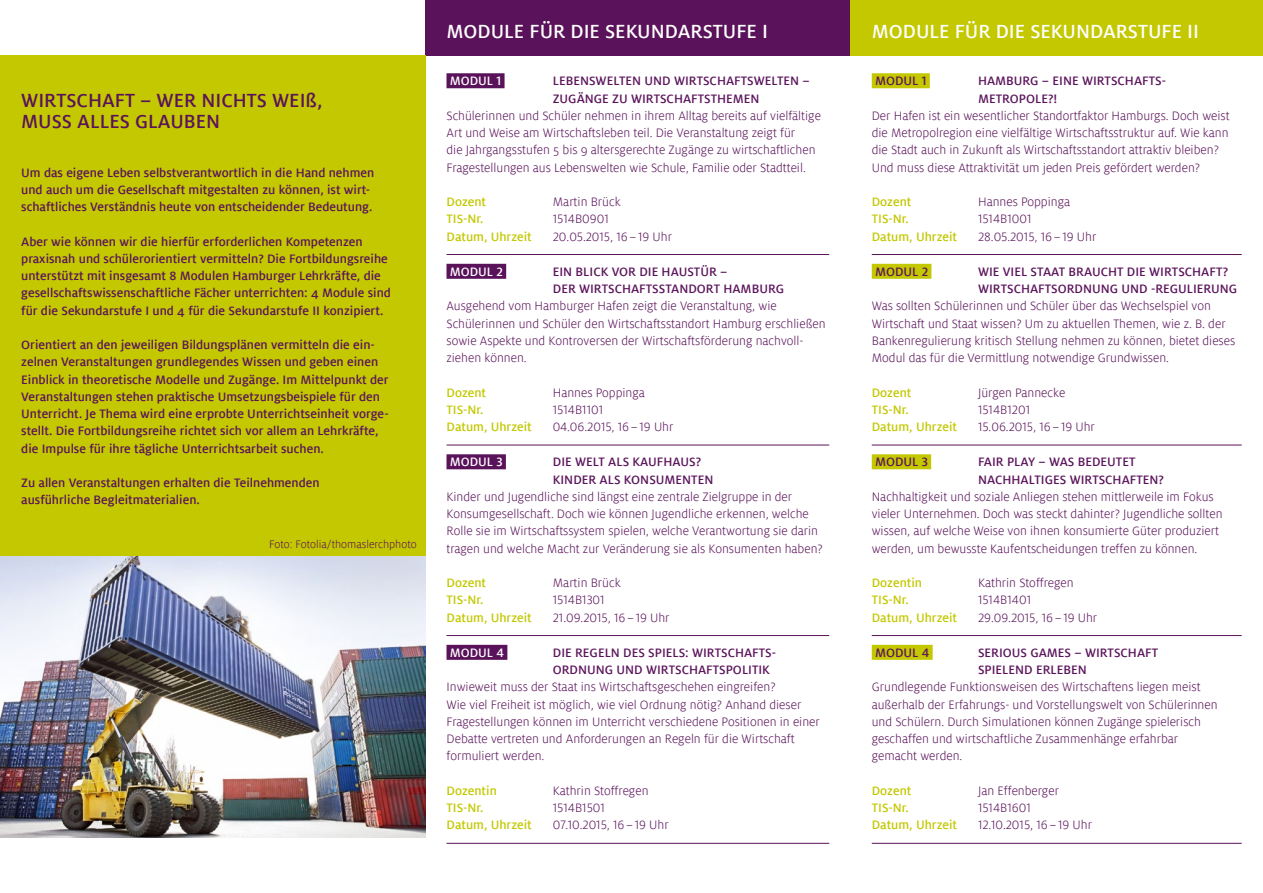
<style>
.page{position:relative;width:1263px;height:893px;background:#fff}
.page>*{position:absolute;margin:0;border:0;box-sizing:border-box;transform-origin:0 0}
.t1{font:500 21px "Milo";color:#fff}
.t2{font:500 21px/21px "Milo";color:#5a135a}
.t3{font:300 13.5px/17.2px "Milo";color:#5a135a}
.t4{font:500 13.5px/17.2px "Milo";color:#5a135a}
.t5{font:300 13.5px "Milo Lf";color:#5a135a}
.t6{font:500 13.5px "Milo";color:#c3c800}
.t7{font:500 13.5px "Milo";color:#fff}
.t8{font:300 12px "Milo";color:#5a135a}
.s1{font-family:"Milo Lf"}
.s2{font-family:"Milo"}
</style>
<div class="page">
<div style="left:425px;top:0;width:425px;height:56px;background:#5a135a"></div>
<div style="left:850px;top:0;width:413px;height:56px;background:#c3c800"></div>
<div style="left:0;top:56px;width:425px;height:500px;background:#c3c800"></div>
<div style="left:446px;top:73px;width:58px;height:15px;background:#5a135a"></div>
<hr style="left:446px;top:254px;width:383px;height:1px;background:#5a135a">
<div style="left:446px;top:264px;width:60px;height:15px;background:#5a135a"></div>
<hr style="left:446px;top:445px;width:383px;height:1px;background:#5a135a">
<div style="left:446px;top:454px;width:60px;height:15px;background:#5a135a"></div>
<hr style="left:446px;top:635px;width:383px;height:1px;background:#5a135a">
<div style="left:446px;top:645px;width:61px;height:15px;background:#5a135a"></div>
<hr style="left:446px;top:843px;width:383px;height:1px;background:#5a135a">
<div style="left:872px;top:73px;width:58px;height:15px;background:#c3c800"></div>
<hr style="left:872px;top:254px;width:370px;height:1px;background:#5a135a">
<div style="left:872px;top:264px;width:59px;height:15px;background:#c3c800"></div>
<hr style="left:872px;top:445px;width:370px;height:1px;background:#5a135a">
<div style="left:872px;top:454px;width:59px;height:15px;background:#c3c800"></div>
<hr style="left:872px;top:635px;width:370px;height:1px;background:#5a135a">
<div style="left:872px;top:645px;width:61px;height:15px;background:#c3c800"></div>
<hr style="left:872px;top:843px;width:370px;height:1px;background:#5a135a">
<img style="left:0;top:556px;width:425px;height:281px">
<h1 class="t2" style="left:21px;top:90px;width:303px">WIRTSCHAFT – WER NICHTS WEIß,<br>MUSS ALLES GLAUBEN</h1>
<p class="t4" style="left:21px;top:164px;width:355px">Um das eigene Leben selbstverantwortlich in die Hand nehmen und auch um die Gesellschaft mitgestalten zu können, ist wirt&shy;schaftliches Verständnis heute von entscheidender Bedeutung.</p>
<p class="t4" style="left:21px;top:233px;width:371px">Aber wie können wir die hierfür erforderlichen Kompetenzen praxisnah und schülerorientiert vermitteln? Die Fortbildungsreihe unterstützt mit insgesamt 8 Modulen Hamburger Lehrkräfte, die gesellschaftswissenschaftliche Fächer unterrichten: 4 Module sind für die Sekundarstufe I und 4 für die Sekundarstufe II konzipiert.</p>
<p class="t4" style="left:21px;top:336px;width:369px">Orientiert an den jeweiligen Bildungsplänen vermitteln die ein&shy;zelnen Veranstaltungen grundlegendes Wissen und geben einen Einblick in theoretische Modelle und Zugänge. Im Mittelpunkt der Veranstaltungen stehen praktische Umsetzungsbeispiele für den Unterricht. Je Thema wird eine erprobte Unterrichtseinheit vorge&shy;stellt. Die Fortbildungsreihe richtet sich vor allem an Lehrkräfte, die Impulse für ihre tägliche Unterrichtsarbeit suchen.</p>
<p class="t4" style="left:21px;top:474px;width:300px">Zu allen Veranstaltungen erhalten die Teilnehmenden ausführliche Begleitmaterialien.</p>
<p class="t8" style="left:269px;top:537px;width:149px">Foto: Fotolia/thomaslerchphoto</p>
<h1 class="t1" style="left:446px;top:20px;width:323px">MODULE FÜR DIE SEKUNDARSTUFE I</h1>
<p class="t7" style="left:450px;top:74px;width:53px">MODUL <span class="s1">1</span></p>
<p class="t4" style="left:553px;top:72px;width:259px">LEBENSWELTEN UND WIRTSCHAFTSWELTEN –<br>ZUGÄNGE ZU WIRTSCHAFTSTHEMEN</p>
<p class="t3" style="left:446px;top:107px;width:376px">Schülerinnen und Schüler nehmen in ihrem Alltag bereits auf vielfältige Art und Weise am Wirtschaftsleben teil. Die Veranstaltung zeigt für<br>die Jahrgangsstufen 5 bis 9 altersgerechte Zugänge zu wirtschaftlichen Fragestellungen aus Lebenswelten wie Schule, Familie oder Stadtteil.</p>
<p class="t6" style="left:446px;top:194px;width:41px">Dozent</p>
<p class="t3" style="left:553px;top:193px;width:69px">Martin Brück</p>
<p class="t6" style="left:446px;top:212px;width:39px">TIS-Nr.</p>
<p class="t5" style="left:553px;top:212px;width:57px">1514B0901</p>
<p class="t6" style="left:446px;top:229px;width:87px">Datum, Uhrzeit</p>
<p class="t5" style="left:553px;top:229px;width:121px">20.05.2015<span class="s2">,</span> 16<span class="s2">–</span>19 <span class="s2">Uhr</span></p>
<p class="t7" style="left:450px;top:264px;width:55px">MODUL <span class="s1">2</span></p>
<p class="t4" style="left:553px;top:263px;width:233px">EIN BLICK VOR DIE HAUSTÜR –<br>DER WIRTSCHAFTSSTANDORT HAMBURG</p>
<p class="t3" style="left:446px;top:298px;width:381px">Ausgehend vom Hamburger Hafen zeigt die Veranstaltung, wie Schülerinnen und Schüler den Wirtschaftsstandort Hamburg erschließen sowie Aspekte und Kontroversen der Wirtschaftsförderung nachvoll&shy;ziehen können.</p>
<p class="t6" style="left:446px;top:385px;width:41px">Dozent</p>
<p class="t3" style="left:553px;top:384px;width:94px">Hannes Poppinga</p>
<p class="t6" style="left:446px;top:402px;width:39px">TIS-Nr.</p>
<p class="t5" style="left:553px;top:402px;width:52px">1514B1101</p>
<p class="t6" style="left:446px;top:419px;width:87px">Datum, Uhrzeit</p>
<p class="t5" style="left:553px;top:420px;width:122px">04.06.2015<span class="s2">,</span> 16<span class="s2">–</span>19 <span class="s2">Uhr</span></p>
<p class="t7" style="left:450px;top:455px;width:54px">MODUL <span class="s1">3</span></p>
<p class="t4" style="left:553px;top:454px;width:162px">DIE WELT ALS KAUFHAUS?<br>KINDER ALS KONSUMENTEN</p>
<p class="t3" style="left:446px;top:488px;width:378px">Kinder und Jugendliche sind längst eine zentrale Zielgruppe in der Konsumgesellschaft. Doch wie können Jugendliche erkennen, welche Rolle sie im Wirtschaftssystem spielen, welche Verantwortung sie darin tragen und welche Macht zur Veränderung sie als Konsumenten haben?</p>
<p class="t6" style="left:446px;top:575px;width:41px">Dozent</p>
<p class="t3" style="left:553px;top:574px;width:69px">Martin Brück</p>
<p class="t6" style="left:446px;top:593px;width:39px">TIS-Nr.</p>
<p class="t5" style="left:553px;top:593px;width:53px">1514B1301</p>
<p class="t6" style="left:446px;top:610px;width:87px">Datum, Uhrzeit</p>
<p class="t5" style="left:553px;top:610px;width:118px">21.09.2015<span class="s2">,</span> 16<span class="s2">–</span>19 <span class="s2">Uhr</span></p>
<p class="t7" style="left:450px;top:645px;width:56px">MODUL <span class="s1">4</span></p>
<p class="t4" style="left:553px;top:644px;width:225px">DIE REGELN DES SPIELS: WIRTSCHAFTS-<br>ORDNUNG UND WIRTSCHAFTSPOLITIK</p>
<p class="t3" style="left:446px;top:679px;width:375px">Inwieweit muss der Staat ins Wirtschaftsgeschehen eingreifen?<br>Wie viel Freiheit ist möglich, wie viel Ordnung nötig? Anhand dieser Fragestellungen können im Unterricht verschiedene Positionen in einer Debatte vertreten und Anforderungen an Regeln für die Wirtschaft formuliert werden.</p>
<p class="t6" style="left:446px;top:783px;width:52px">Dozentin</p>
<p class="t3" style="left:553px;top:782px;width:97px">Kathrin Stoffregen</p>
<p class="t6" style="left:446px;top:800px;width:39px">TIS-Nr.</p>
<p class="t5" style="left:553px;top:801px;width:54px">1514B1501</p>
<p class="t6" style="left:446px;top:818px;width:87px">Datum, Uhrzeit</p>
<p class="t5" style="left:553px;top:818px;width:117px">07.10.2015<span class="s2">,</span> 16<span class="s2">–</span>19 <span class="s2">Uhr</span></p>
<h1 class="t1" style="left:872px;top:20px;width:329px">MODULE FÜR DIE SEKUNDARSTUFE II</h1>
<p class="t4" style="left:875px;top:72px;width:53px">MODUL <span class="s1">1</span></p>
<p class="t4" style="left:978px;top:72px;width:189px">HAMBURG – EINE WIRTSCHAFTS-<br>METROPOLE?!</p>
<p class="t3" style="left:872px;top:107px;width:359px">Der Hafen ist ein wesentlicher Standortfaktor Hamburgs. Doch weist die Metropolregion eine vielfältige Wirtschaftsstruktur auf. Wie kann die Stadt auch in Zukunft als Wirtschaftsstandort attraktiv bleiben?<br>Und muss diese Attraktivität um jeden Preis gefördert werden?</p>
<p class="t6" style="left:872px;top:194px;width:41px">Dozent</p>
<p class="t3" style="left:978px;top:193px;width:94px">Hannes Poppinga</p>
<p class="t6" style="left:872px;top:212px;width:39px">TIS-Nr.</p>
<p class="t5" style="left:978px;top:212px;width:55px">1514B1001</p>
<p class="t6" style="left:872px;top:229px;width:87px">Datum, Uhrzeit</p>
<p class="t5" style="left:978px;top:229px;width:120px">28.05.2015, 16–19 <span class="s2">Uhr</span></p>
<p class="t4" style="left:875px;top:263px;width:55px">MODUL <span class="s1">2</span></p>
<p class="t4" style="left:978px;top:263px;width:261px">WIE VIEL STAAT BRAUCHT DIE WIRTSCHAFT?<br>WIRTSCHAFTSORDNUNG UND -REGULIERUNG</p>
<p class="t3" style="left:872px;top:298px;width:365px">Was sollten Schülerinnen und Schüler über das Wechselspiel von Wirtschaft und Staat wissen? Um zu aktuellen Themen, wie z. B. der Bankenregulierung kritisch Stellung nehmen zu können, bietet dieses Modul das für die Vermittlung notwendige Grundwissen.</p>
<p class="t6" style="left:872px;top:385px;width:41px">Dozent</p>
<p class="t3" style="left:978px;top:384px;width:89px">Jürgen Pannecke</p>
<p class="t6" style="left:872px;top:402px;width:39px">TIS-Nr.</p>
<p class="t5" style="left:978px;top:402px;width:54px">1514B1201</p>
<p class="t6" style="left:872px;top:419px;width:87px">Datum, Uhrzeit</p>
<p class="t5" style="left:978px;top:420px;width:118px">15.06.2015, 16–19 <span class="s2">Uhr</span></p>
<p class="t4" style="left:875px;top:454px;width:54px">MODUL <span class="s1">3</span></p>
<p class="t4" style="left:978px;top:454px;width:187px">FAIR PLAY – WAS BEDEUTET<br>NACHHALTIGES WIRTSCHAFTEN?</p>
<p class="t3" style="left:872px;top:488px;width:352px">Nachhaltigkeit und soziale Anliegen stehen mittlerweile im Fokus vieler Unternehmen. Doch was steckt dahinter? Jugendliche sollten wissen, auf welche Weise von ihnen konsumierte Güter produziert werden, um bewusste Kaufentscheidungen treffen zu können.</p>
<p class="t6" style="left:872px;top:575px;width:52px">Dozentin</p>
<p class="t3" style="left:978px;top:574px;width:97px">Kathrin Stoffregen</p>
<p class="t6" style="left:872px;top:593px;width:39px">TIS-Nr.</p>
<p class="t5" style="left:978px;top:593px;width:55px">1514B1401</p>
<p class="t6" style="left:872px;top:610px;width:87px">Datum, Uhrzeit</p>
<p class="t5" style="left:978px;top:610px;width:121px">29.09.2015<span class="s2">,</span> 16–19 <span class="s2">Uhr</span></p>
<p class="t4" style="left:875px;top:644px;width:56px">MODUL <span class="s1">4</span></p>
<p class="t4" style="left:978px;top:644px;width:182px">SERIOUS GAMES – WIRTSCHAFT<br>SPIELEND ERLEBEN</p>
<p class="t3" style="left:872px;top:679px;width:347px">Grundlegende Funktionsweisen des Wirtschaftens liegen meist außerhalb der Erfahrungs- und Vorstellungswelt von Schülerinnen und Schülern. Durch Simulationen können Zugänge spielerisch geschaffen und wirtschaftliche Zusammenhänge erfahrbar gemacht werden.</p>
<p class="t6" style="left:872px;top:783px;width:41px">Dozent</p>
<p class="t3" style="left:978px;top:782px;width:82px">Jan Effenberger</p>
<p class="t6" style="left:872px;top:800px;width:39px">TIS-Nr.</p>
<p class="t5" style="left:978px;top:801px;width:54px">1514B1601</p>
<p class="t6" style="left:872px;top:818px;width:87px">Datum, Uhrzeit</p>
<p class="t5" style="left:978px;top:818px;width:115px">12.10.2015<span class="s2">,</span> 16<span class="s2">–</span>19 <span class="s2">Uhr</span></p>
</div>
